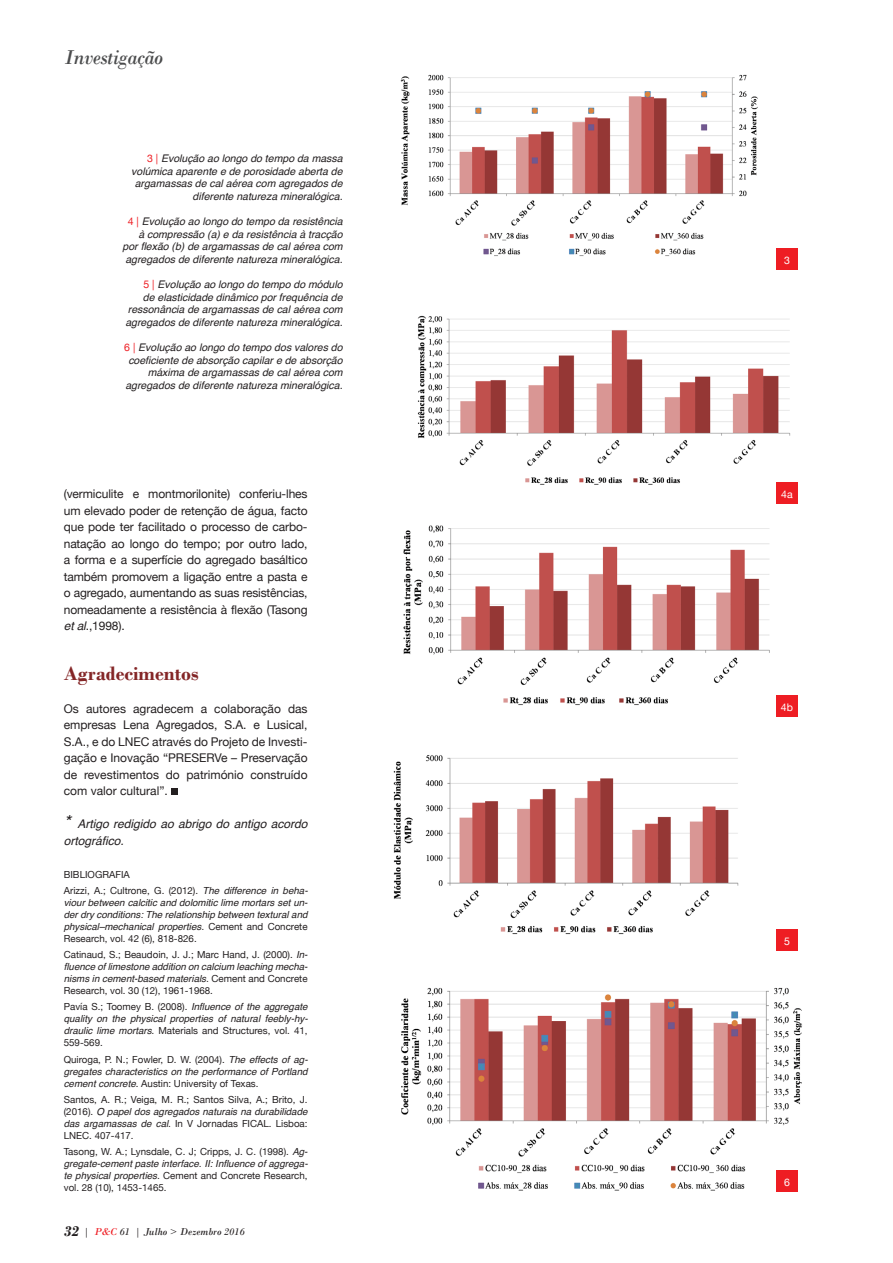
<style>
.page{position:relative;width:893px;height:1263px;background:#fff}
.page>*{position:absolute;margin:0;border:0;box-sizing:border-box;transform-origin:0 0}
.t1{font:italic 21px "Bodoni";letter-spacing:-.025em;color:#4b4c4d}
.t2{font:700 20.25px "Bodoni";color:#842627}
.t3{font:12px/16.5px "Helvetica Neue";color:#231f20;text-align:justify}
.t4{font:italic 12px/16.5px "Helvetica";color:#231f20}
.t5{font:italic 10.5px/12.6px "Helvetica";color:#231f20;text-align:right}
.t6{font:italic 10.5px "Bodoni";letter-spacing:.01em;color:#231f20}
.t7{font:10.5px "Helvetica Neue";color:#fff}
.t8{font:9.75px/16.2px "Helvetica Neue";color:#231f20}
.t9{font:italic 9.75px/12px "Helvetica";color:#231f20;text-align:justify}
.s1{font-family:"Helvetica Neue";font-style:normal;color:#ee1d23}
.s2{font-family:"Helvetica";font-style:italic}
.s3{font-size:18px}
.s4{font-family:"Helvetica Neue";font-style:normal}
.s5{font-weight:700;font-size:15px}
.s6{color:#ee1d23}
</style>
<div class="page">
<img style="left:400px;top:74px;width:358px;height:182px">
<img style="left:417px;top:315px;width:377px;height:170px">
<img style="left:403px;top:525px;width:375px;height:181px">
<img style="left:393px;top:755px;width:346px;height:180px">
<img style="left:401px;top:987px;width:401px;height:204px">
<div style="left:171px;top:789px;width:7px;height:6px;background:#231f20"></div>
<div style="left:776px;top:248px;width:22px;height:21px;background:#ee1d23"></div>
<div style="left:776px;top:483px;width:22px;height:21px;background:#ee1d23"></div>
<div style="left:776px;top:929px;width:22px;height:21px;background:#ee1d23"></div>
<div style="left:776px;top:696px;width:22px;height:21px;background:#ee1d23"></div>
<div style="left:776px;top:1170px;width:22px;height:22px;background:#ee1d23"></div>
<h1 class="t1" style="left:64px;top:45px;width:101px">Investigação</h1>
<p class="t5" style="left:131px;top:152px;width:213px"><span class="s1">3 |</span> Evolução ao longo do tempo da massa volúmica aparente e de porosidade aberta de argamassas de cal aérea com agregados de diferente natureza mineralógica.</p>
<p class="t5" style="left:123px;top:215px;width:222px"><span class="s1">4 |</span> Evolução ao longo do tempo da resistência à compressão (a) e da resistência à tracção por flexão (b) de argamassas de cal aérea com agregados de diferente natureza mineralógica.</p>
<p class="t5" style="left:125px;top:278px;width:219px"><span class="s1">5 |</span> Evolução ao longo do tempo do módulo<br>de elasticidade dinâmico por frequência de ressonância de argamassas de cal aérea com agregados de diferente natureza mineralógica.</p>
<p class="t5" style="left:124px;top:341px;width:220px"><span class="s1">6 |</span> Evolução ao longo do tempo dos valores do coeficiente de absorção capilar e de absorção máxima de argamassas de cal aérea com agregados de diferente natureza mineralógica.</p>
<p class="t3" style="left:64px;top:485px;width:245px">(vermiculite e montmorilonite) conferiu-lhes um elevado poder de retenção de água, facto que pode ter facilitado o processo de carbo&shy;natação ao longo do tempo; por outro lado, a forma e a superfície do agregado basáltico também promovem a ligação entre a pasta e o agregado, aumentando as suas resistências, nomeadamente a resistência à flexão (Tasong <span class="s2">et al</span>.,1998).</p>
<h2 class="t2" style="left:64px;top:661px;width:137px">Agradecimentos</h2>
<p class="t3" style="left:64px;top:700px;width:245px">Os autores agradecem a colaboração das empresas Lena Agregados, S.A. e Lusical, S.A., e do LNEC através do Projeto de I nvesti&shy;gação e I novação “PRESER</p>
<p class="t3" style="left:64px;top:749px;width:245px;text-indent:151px">Ve – Preservação de revestimentos do património construído com valor cultural”.</p>
<p class="t4" style="left:64px;top:816px;width:245px"><span class="s3">*</span> Artigo redigido ao abrigo do antigo acordo ortográfico.</p>
<p class="t8" style="left:64px;top:866px;width:245px">BI BLIOGRAFIA<br>Arizzi, A.; Cultrone, G. (2012). <span class="s2">The difference in beha-</span></p>
<p class="t9" style="left:64px;top:897px;width:245px">viour between calcitic and dolomitic lime mortars set un&shy;der dry conditions: The relationship between textural and physical–mechanical properties. <span class="s4">Cement and Concrete</span></p>
<p class="t8" style="left:64px;top:930px;width:245px">Research, vol. 42 (6), 818-826.<br>Catinaud, S.; Beaudoin, J. J.; Marc Hand, J. (2000). <span class="s2">In-</span></p>
<p class="t9" style="left:64px;top:961px;width:245px">fluence of limestone addition on calcium leaching mecha&shy;nisms in cement-based materials. <span class="s4">Cement and Concrete</span></p>
<p class="t8" style="left:64px;top:982px;width:245px">Research, vol. 30 (12), 1961-1968.<br>Pavía S.; Toomey B. (2008). <span class="s2">Influence of the aggregate</span></p>
<p class="t9" style="left:64px;top:1013px;width:245px">quality on the physical properties of natural feebly-hy-</p>
<p class="t8" style="left:64px;top:1025px;width:245px;line-height:12px"><span class="s2">draulic lime mortars.</span> Materials and Structures, vol. 41,<br>559-569.</p>
<p class="t8" style="left:64px;top:1051px;width:245px">Quiroga, P. N.; Fowler, D. W. (2004). <span class="s2">The effects of ag-</span></p>
<p class="t9" style="left:64px;top:1065px;width:245px">gregates characteristics on the performance of Portland</p>
<p class="t8" style="left:64px;top:1075px;width:245px"><span class="s2">cement concrete</span>. Austin: University of Texas.<br>Santos, A. R.; Veiga, M. R.; Santos Silva, A.; Brito, J.</p>
<p class="t9" style="left:64px;top:1106px;width:245px"><span class="s4">(2016).</span> O papel dos agregados naturais na durabilidade</p>
<p class="t8" style="left:64px;top:1117px;width:245px;line-height:12px"><span class="s2">das argamassas de cal.</span> I n V Jornadas FI CAL. Lisboa:<br>LNEC. 407-417.</p>
<p class="t8" style="left:64px;top:1143px;width:245px">Tasong, W. A.; Lynsdale, C. J; Cripps, J. C. (1998). <span class="s2">Ag-</span></p>
<p class="t9" style="left:64px;top:1158px;width:245px">gregate-cement paste interface. II: Influence of aggrega-</p>
<p class="t8" style="left:64px;top:1169px;width:245px;line-height:12px"><span class="s2">te physical properties.</span> Cement and Concrete Research, vol. 28 (10), 1453-1465.</p>
<p class="t6" style="left:64px;top:1225px;width:183px"><span class="s5">32</span> | <span class="s6">P&amp;C</span> 61 | Julho &gt; Dezembro 2016</p>
<p class="t7" style="left:784px;top:254px;width:7px">3</p>
<p class="t7" style="left:781px;top:488px;width:13px">4a</p>
<p class="t7" style="left:781px;top:701px;width:14px">4b</p>
<p class="t7" style="left:784px;top:934px;width:7px">5</p>
<p class="t7" style="left:784px;top:1176px;width:7px">6</p>
</div>
